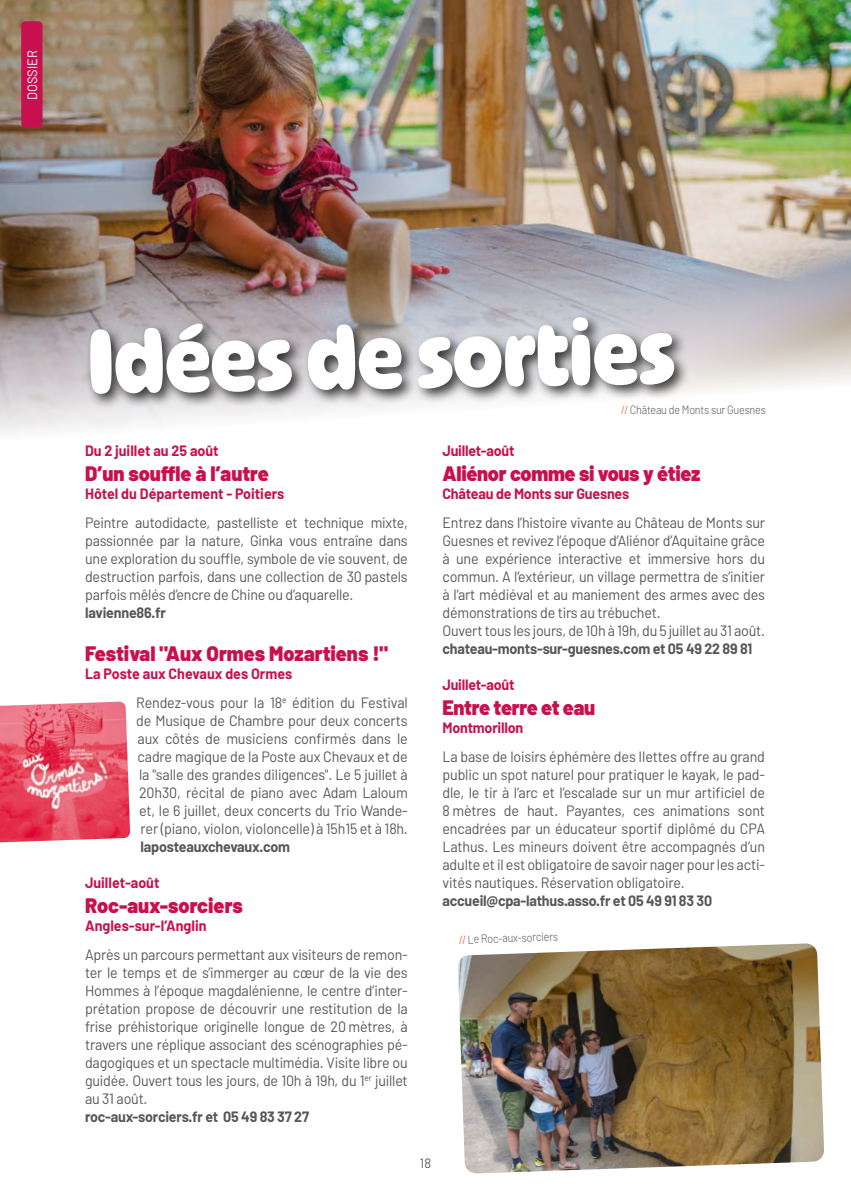
<style>
.page{position:relative;width:851px;height:1191px;background:#fff}
.page>*{position:absolute;margin:0;border:0;box-sizing:border-box;transform-origin:0 0}
.t1{font:300 98.7px "Ohno Softie Var";color:#fff;scale:.95 1}
.t2{font:900 21px "Barlow";letter-spacing:-.005em;color:#c7114f;scale:.95 1}
.t3{font:15px/18px "Barlow";letter-spacing:-.015em;color:#575756;text-align:justify;scale:.95 1}
.t4{font:700 15px "Barlow";letter-spacing:-.015em;color:#575756;scale:.95 1}
.t5{font:700 15px "Barlow";letter-spacing:-.015em;color:#c7114f;scale:.95 1}
.t6{font:13.5px "Barlow";color:#fff;scale:.95 1}
.t7{font:13.5px "Barlow";color:#575756;scale:.95 1}
.t8{font:300 12px "Barlow";letter-spacing:-.02em;color:#575756;scale:.9 1}
.s1{font-weight:700;color:#c7114f}
.s2{color:#e94e24}
</style>
<div class="page">
<img style="left:0;top:0;width:850px;height:103px">
<img style="left:0;top:103px;width:850px;height:330px">
<div style="left:85px;top:312px;width:604px;height:98px;background:#000;opacity:.75"></div>
<svg style="left:0;top:701px;width:130px;height:142px;background:#e86276"></svg>
<img style="left:458px;top:943px;width:366px;height:231px">
<div style="left:21px;top:21px;width:22px;height:107px;background:#c7114f;border-radius:4px"></div>
<p class="t6" style="left:24px;top:100px;width:54px;rotate:-90deg">DOSSIER</p>
<h1 class="t1" style="left:87px;top:304px;width:619px;rotate:-1deg">Idées de sorties</h1>
<p class="t5" style="left:85px;top:441px;width:142px">Du 2 juillet au 25 août</p>
<h2 class="t2" style="left:85px;top:460px;width:195px">D’un souffle à l’autre</h2>
<p class="t5" style="left:85px;top:484px;width:211px">Hôtel du Département - Poitiers</p>
<p class="t3" style="left:85px;top:513px;width:341px">Peintre autodidacte, pastelliste et technique mixte, passionnée par la nature, Ginka vous entraîne dans une exploration du souffle, symbole de vie souvent, de destruction parfois, dans une collection de 30 pastels parfois mêlés d’encre de Chine ou d’aquarelle.</p>
<p class="t4" style="left:85px;top:603px;width:86px">lavienne86.fr</p>
<h2 class="t2" style="left:85px;top:640px;width:320px">Festival "Aux Ormes Mozartiens !"</h2>
<p class="t3" style="left:136px;top:659px;width:287px;line-height:28.8px;text-indent:-51px"><span class="s1">La Poste aux Chevaux des Ormes<br></span>Rendez-vous pour la 18<sup>e</sup> édition du Festival</p>
<p class="t3" style="left:136px;top:711px;width:287px">de Musique de Chambre pour deux concerts aux côtés de musiciens confirmés dans le cadre magique de la Poste aux Chevaux et de la "salle des grandes diligences". Le 5 juillet à 20h30, récital de piano avec Adam Laloum et, le 6 juillet, deux concerts du Trio Wande&shy;rer (piano, violon, violoncelle) à 15h15 et à 18h.</p>
<p class="t4" style="left:141px;top:837px;width:159px">laposteauxchevaux.com</p>
<p class="t5" style="left:85px;top:873px;width:80px">Juillet-août</p>
<h2 class="t2" style="left:85px;top:892px;width:167px">Roc-aux-sorciers</h2>
<p class="t5" style="left:85px;top:916px;width:129px">Angles-sur-l’Anglin</p>
<p class="t3" style="left:85px;top:945px;width:341px">Après un parcours permettant aux visiteurs de remon&shy;ter le temps et de s’immerger au cœur de la vie des Hommes à l’époque magdalénienne, le centre d’inter&shy;prétation propose de découvrir une restitution de la frise préhistorique originelle longue de 20 mètres, à travers une réplique associant des scénographies pé&shy;dagogiques et un spectacle multimédia. Visite libre ou guidée. Ouvert tous les jours, de 10h à 19h, du 1<sup>er</sup> juillet au 31 août.</p>
<p class="t4" style="left:85px;top:1107px;width:237px">roc-aux-sorciers.fr et 05 49 83 37 27</p>
<p class="t8" style="left:621px;top:402px;width:162px"><span class="s2">//</span> Château de Monts sur Guesnes</p>
<p class="t5" style="left:442px;top:441px;width:77px">Juillet-août</p>
<h2 class="t2" style="left:442px;top:460px;width:273px">Aliénor comme si vous y étiez</h2>
<p class="t5" style="left:442px;top:484px;width:198px">Château de Monts sur Guesnes</p>
<p class="t3" style="left:442px;top:513px;width:341px;text-align:left">Entrez dans l’histoire vivante au Château de Monts sur Guesnes et revivez l’époque d’Aliénor d’Aquitaine grâce à une expérience interactive et immersive hors du commun. A l’extérieur, un village permettra de s’initier à l’art médiéval et au maniement des armes avec des démonstrations de tirs au trébuchet.<br>Ouvert tous les jours, de 10h à 19h, du 5 juillet au 31 août.</p>
<p class="t4" style="left:442px;top:639px;width:327px">chateau-monts-sur-guesnes.com et 05 49 22 89 81</p>
<p class="t5" style="left:442px;top:675px;width:77px">Juillet-août</p>
<h2 class="t2" style="left:442px;top:694px;width:162px">Entre terre et eau</h2>
<p class="t5" style="left:442px;top:718px;width:87px">Montmorillon</p>
<p class="t3" style="left:442px;top:747px;width:341px">La base de loisirs éphémère des Ilettes offre au grand public un spot naturel pour pratiquer le kayak, le pad&shy;dle, le tir à l’arc et l’escalade sur un mur artificiel de 8 mètres de haut. Payantes, ces animations sont encadrées par un éducateur sportif diplômé du CPA Lathus. Les mineurs doivent être accompagnés d’un adulte et il est obligatoire de savoir nager pour les acti&shy;vités nautiques. Réservation obligatoire.</p>
<p class="t4" style="left:442px;top:891px;width:285px">accueil@cpa-lathus.asso.fr et 05 49 91 83 30</p>
<p class="t8" style="left:458px;top:932px;width:112px;rotate:-2deg"><span class="s2">//</span> Le Roc-aux-sorciers</p>
<p class="t7" style="left:420px;top:1155px;width:13px">18</p>
</div>
